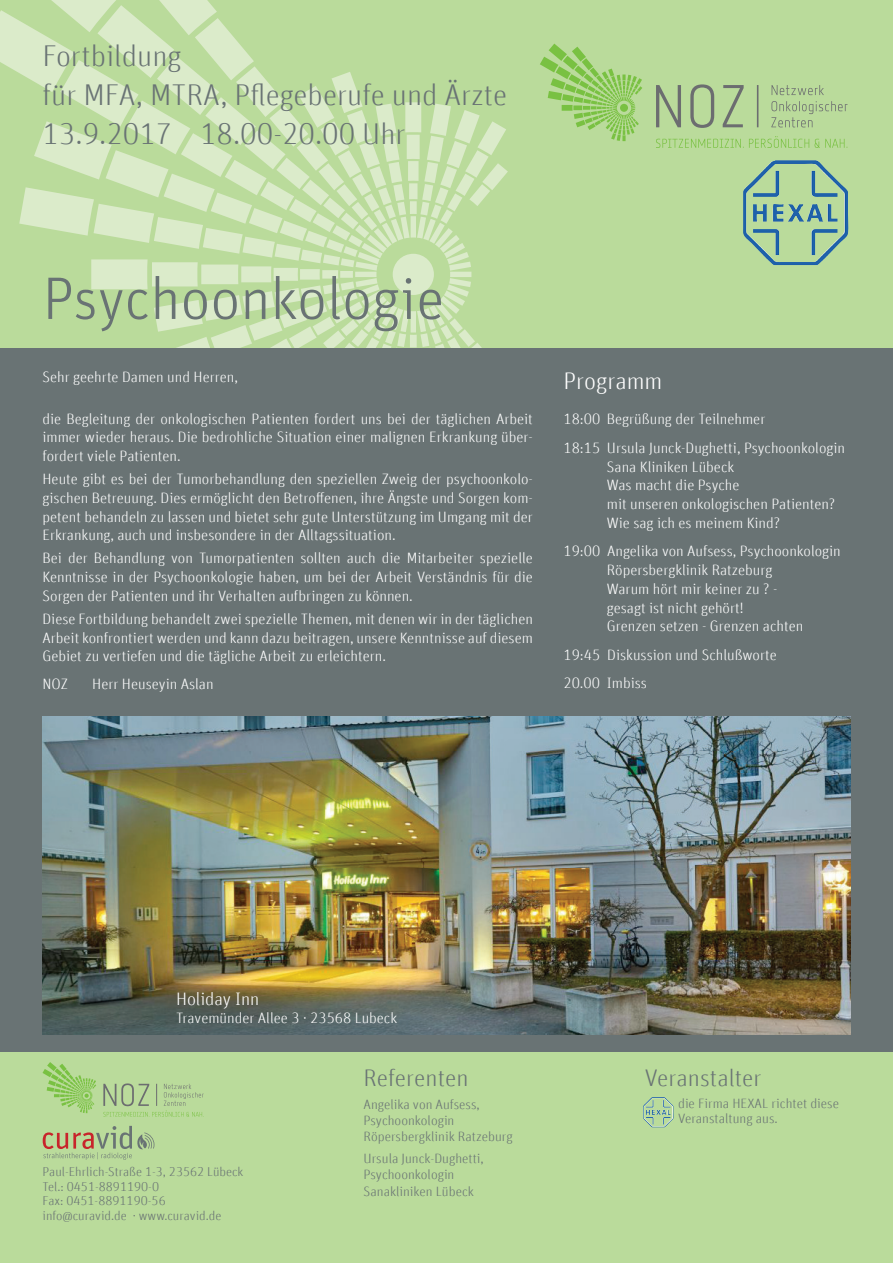
<style>
.page{position:relative;width:893px;height:1263px;background:#fff}
.page>*{position:absolute;margin:0;border:0;box-sizing:border-box;transform-origin:0 0}
.t1{font:300 60px "Unit Offc";color:#697374}
.t2{font:300 30px/39px "Unit Offc";color:#697374}
.t3{font:300 24px "Unit Offc";color:#697374}
.t4{font:300 24px "Unit Offc";color:#fff}
.t5{font:300 18px "Unit Offc";color:#fff}
.t6{font:300 15px/18.8px "Unit Offc";color:#fff;text-align:justify}
.t7{font:300 13.5px/16.2px "Unit Offc";color:#697374}
.t8{font:300 12.9px/15px "Unit Offc";color:#697374}
</style>
<div class="page">
<div style="left:0;top:0;width:893px;height:383px;background:#badb9b"></div>
<svg style="left:363px;top:102px;width:143px;height:247px"></svg>
<svg style="left:284px;top:72px;width:79px;height:277px"></svg>
<svg style="left:0;top:0;width:284px;height:349px"></svg>
<svg style="left:656px;top:84px;width:88px;height:44px"></svg>
<svg style="left:771px;top:101px;width:76px;height:26px"></svg>
<svg style="left:772px;top:85px;width:52px;height:10px"></svg>
<hr style="left:757px;top:85px;width:1px;height:42px;background:#6c6d70">
<svg style="left:540px;top:44px;width:102px;height:97px"></svg>
<svg style="left:656px;top:136px;width:191px;height:12px"></svg>
<div style="left:0;top:349px;width:893px;height:893px;background:#697374"></div>
<img style="left:43px;top:717px;width:807px;height:317px">
<div style="left:0;top:1052px;width:893px;height:211px;background:#badb9b"></div>
<svg style="left:43px;top:1126px;width:111px;height:34px"></svg>
<svg style="left:43px;top:1062px;width:53px;height:51px"></svg>
<svg style="left:103px;top:1083px;width:101px;height:34px"></svg>
<img style="left:743px;top:160px;width:106px;height:105px">
<img style="left:643px;top:1097px;width:31px;height:30px">
<h2 class="t2" style="left:43px;top:37px;width:466px">Fortbildung<br>für MFA, MTRA, Pflegeberufe und Ärzte<br>13.9.2017 18.00-20.00 Uhr</h2>
<h1 class="t1" style="left:43px;top:264px;width:403px">Psychoonkologie</h1>
<p class="t6" style="left:43px;top:367px;width:197px">Sehr geehrte Damen und Herren,</p>
<p class="t6" style="left:43px;top:409px;width:492px">die Begleitung der onkologischen Patienten fordert uns bei der täglichen Arbeit immer wieder heraus. Die bedrohliche Situation einer malignen Erkrankung über&shy;fordert viele Patienten.</p>
<p class="t6" style="left:43px;top:470px;width:492px">Heute gibt es bei der Tumorbehandlung den speziellen Zweig der psychoonkolo&shy;gischen Betreuung. Dies ermöglicht den Betroffenen, ihre Ängste und Sorgen kom&shy;petent behandeln zu lassen und bietet sehr gute Unterstützung im Umgang mit der Erkrankung, auch und insbesondere in der Alltagssituation.</p>
<p class="t6" style="left:43px;top:549px;width:492px">Bei der Behandlung von Tumorpatienten sollten auch die Mitarbeiter spezielle Kenntnisse in der Psychoonkologie haben, um bei der Arbeit Verständnis für die Sorgen der Patienten und ihr Verhalten aufbringen zu können.</p>
<p class="t6" style="left:43px;top:609px;width:492px">Diese Fortbildung behandelt zwei spezielle Themen, mit denen wir in der täglichen Arbeit konfrontiert werden und kann dazu beitragen, unsere Kenntnisse auf diesem Gebiet zu vertiefen und die tägliche Arbeit zu erleichtern.</p>
<p class="t6" style="left:43px;top:674px;width:27px">NOZ</p>
<p class="t6" style="left:92px;top:674px;width:123px">Herr Heuseyin Aslan</p>
<h3 class="t4" style="left:563px;top:367px;width:101px">Programm</h3>
<p class="t6" style="left:563px;top:405px;width:283px;line-height:28.5px">18:00 Begrüßung der Teilnehmer<br>18:15 Ursula Junck-Dughetti, Psychoonkologin</p>
<p class="t6" style="left:607px;top:457px;width:230px;text-align:left">Sana Kliniken Lübeck<br>Was macht die Psyche<br>mit unseren onkologischen Patienten?<br>Wie sag ich es meinem Kind?</p>
<p class="t6" style="left:607px;top:542px;width:235px;text-align:left;text-indent:-44px">19:00 Angelika von Aufsess, Psychoonkologin<br>Röpersbergklinik Ratzeburg<br>Warum hört mir keiner zu ? -<br>gesagt ist nicht gehört!<br>Grenzen setzen - Grenzen achten</p>
<p class="t6" style="left:563px;top:641px;width:215px;line-height:28.5px">19:45 Diskussion und Schlußworte<br>20.00 Imbiss</p>
<p class="t5" style="left:176px;top:988px;width:85px">Holiday Inn</p>
<p class="t6" style="left:176px;top:1008px;width:223px">Travemünder Allee 3 · 23568 Lubeck</p>
<p class="t8" style="left:43px;top:1164px;width:202px">Paul-Ehrlich-Straße 1-3, 23562 Lübeck<br>Tel.: 0451-8891190-0<br>Fax: 0451-8891190-56 info@curavid.de · www.curavid.de</p>
<h3 class="t3" style="left:364px;top:1064px;width:106px">Referenten</h3>
<p class="t7" style="left:364px;top:1096px;width:151px">Angelika von Aufsess,<br>Psychoonkologin<br>Röpersbergklinik Ratzeburg</p>
<p class="t7" style="left:364px;top:1150px;width:122px">Ursula Junck-Dughetti,<br>Psychoonkologin<br>Sanakliniken Lübeck</p>
<h3 class="t3" style="left:645px;top:1064px;width:118px">Veranstalter</h3>
<p class="t7" style="left:678px;top:1096px;width:163px;line-height:15px">die Firma HEXAL richtet diese<br>Veranstaltung aus.</p>
</div>
